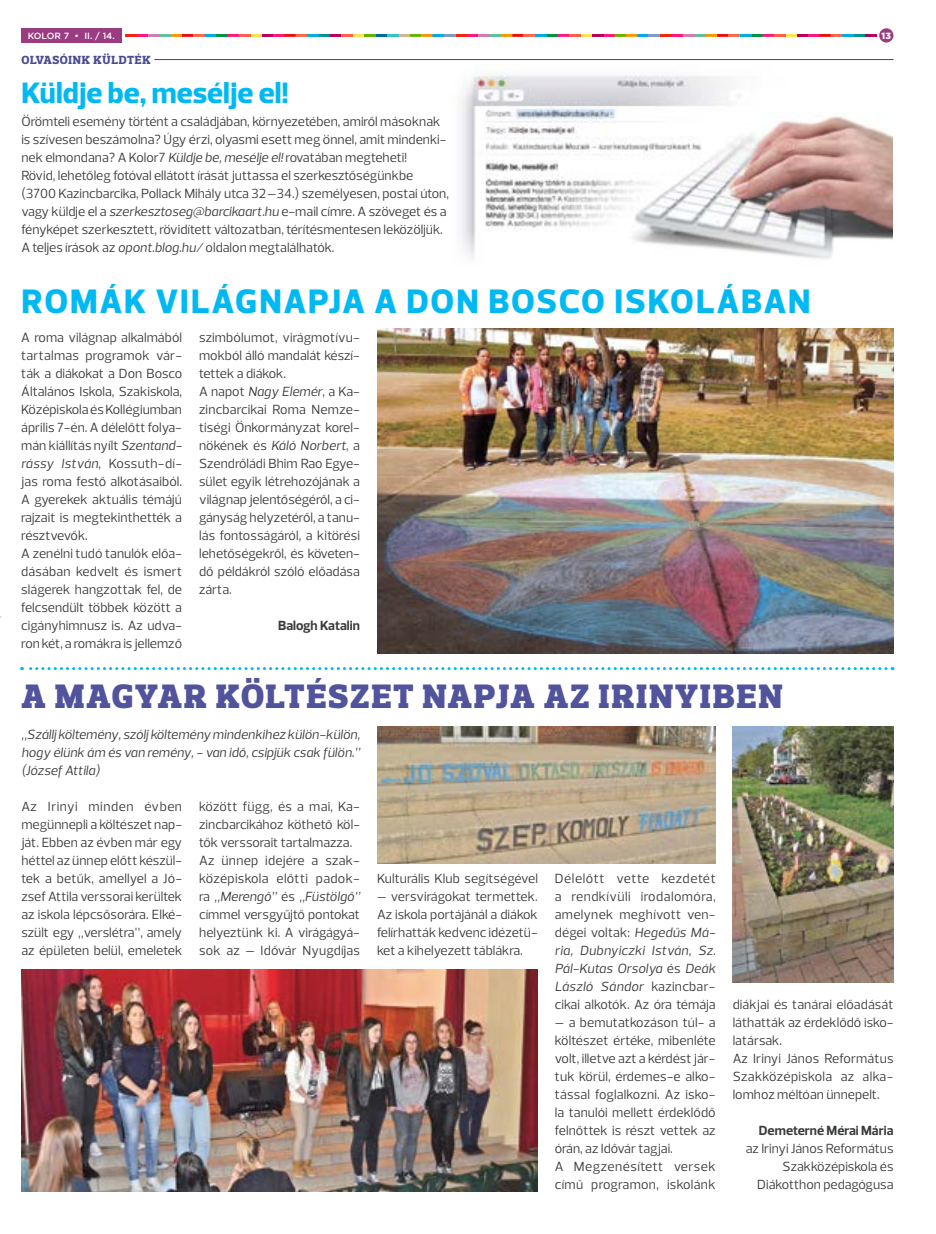
<style>
.page{position:relative;width:936px;height:1234px;background:#fff}
.page>*{position:absolute;margin:0;border:0;box-sizing:border-box;transform-origin:0 0}
.t1{font:800 34.5px "Prelo";letter-spacing:.055em;color:#00b9f3}
.t2{font:900 34.5px "Prelo Slab";letter-spacing:.06em;color:#51539c}
.t3{font:800 30px "Prelo";color:#00b9f3}
.t4{font:13.5px/18px "Prelo";color:#383a3b}
.t5{font:italic 13.5px/18px "Prelo";color:#383a3b;text-align:justify}
.t6{font:700 13.5px "Prelo";color:#383a3b}
.t7{font:800 12px "Prelo Slab";letter-spacing:.06em;color:#4b4b90}
.t8{font:500 9px "Gotham";color:#fff}
.t9{font:900 9px "Gotham";color:#fff}
.s1{font-style:italic}
</style>
<div class="page">
<svg style="left:125px;top:34px;width:751px;height:3px"></svg>
<div style="left:879px;top:28px;width:14px;height:15px;background:#9b3c81;border-radius:50%"></div>
<div style="left:21px;top:28px;width:100px;height:15px;background:#9b3c81"></div>
<img style="left:461px;top:64px;width:431px;height:195px">
<hr style="left:21px;top:59px;width:872px;height:1px;background:#4b4b90">
<div style="left:21px;top:56px;width:133px;height:6px;background:#fff"></div>
<img style="left:377px;top:329px;width:516px;height:324px">
<svg style="left:22px;top:667px;width:864px;height:3px"></svg>
<img style="left:21px;top:969px;width:517px;height:222px">
<img style="left:732px;top:726px;width:161px;height:256px">
<img style="left:377px;top:726px;width:338px;height:137px">
<p class="t8" style="left:28px;top:29px;width:88px">KOLOR 7 • II. / 14.</p>
<p class="t9" style="left:881px;top:29px;width:11px">13</p>
<p class="t7" style="left:21px;top:53px;width:131px">OLVASÓINK KÜLDTÉK</p>
<h2 class="t3" style="left:21px;top:74px;width:269px">Küldje be, mesélje el!</h2>
<p class="t4" style="left:21px;top:113px;width:429px">Örömteli esemény történt a családjában, környezetében, amiről másoknak is szívesen beszámolna? Úgy érzi, olyasmi esett meg önnel, amit mindenki&shy;nek elmondana? A Kolor7 <span class="s1">Küldje be, mesélje el!</span> rovatában megteheti!<br>Rövid, lehetőleg fotóval ellátott írását juttassa el szerkesztőségünkbe (3700 Kazincbarcika, Pollack Mihály utca 32–34.) személyesen, postai úton, vagy küldje el a <span class="s1">szerkesztoseg@barcikaart.hu</span> e-mail címre. A szöveget és a fényképet szerkesztett, rövidített változatban, térítésmentesen leközöljük.<br>A teljes írások az <span class="s1">opont.blog.hu/</span> oldalon megtalálhatók.</p>
<h1 class="t1" style="left:22px;top:280px;width:790px">ROMÁK VILÁGNAPJA A DON BOSCO ISKOLÁBAN</h1>
<p class="t4" style="left:21px;top:329px;width:162px">A roma világnap alkalmából tartalmas programok vár&shy;ták a diákokat a Don Bosco<br>Általános Iskola, Szakiskola,<br>Középiskola és Kollégiumban április 7-én. A délelőtt folya&shy;mán kiállítás nyílt <span class="s1">Szentand&shy;rássy István</span>, Kossuth-dí&shy;jas roma festő alkotásaiból.<br>A gyerekek aktuális témájú rajzait is megtekinthették a résztvevők.<br>A zenélni tudó tanulók előa&shy;dásában kedvelt és ismert slágerek hangzottak fel, de felcsendült többek között a cigányhimnusz is. Az udva&shy;ron két, a romákra is jellemző</p>
<p class="t4" style="left:199px;top:328px;width:162px">szimbólumot, virágmotívu&shy;mokból álló mandalát készí&shy;tettek a diákok.<br>A napot <span class="s1">Nagy Elemér</span>, a Ka&shy;zincbarcikai Roma Nemze&shy;tiségi Önkormányzat korel&shy;nökének és <span class="s1">Káló Norbert</span>, a<br>Szendrőládi Bhim Rao Egye&shy;sület egyik létrehozójának a világnap jelentőségéről, a ci&shy;gányság helyzetéről, a tanu&shy;lás fontosságáról, a kitörési lehetőségekről, és követen&shy;dő példákról szóló előadása zárta.</p>
<p class="t6" style="left:278px;top:617px;width:83px">Balogh Katalin</p>
<h1 class="t2" style="left:22px;top:675px;width:762px">A MAGYAR KÖLTÉSZET NAPJA AZ IRINYIBEN</h1>
<p class="t5" style="left:21px;top:725px;width:340px">„Szállj költemény, szólj költemény mindenkihez külön-külön, hogy élünk ám és van remény, - van idő, csipjük csak fülön.” (József Attila)</p>
<p class="t4" style="left:21px;top:797px;width:162px;text-align:justify">Az Irinyi minden évben megünnepli a költészet nap&shy;ját. Ebben az évben már egy héttel az ünnep előtt készül&shy;tek a betűk, amellyel a Jó&shy;zsef Attila verssorai kerültek az iskola lépcsősorára. Elké&shy;szült egy „verslétra”, amely az épületen belül, emeletek</p>
<p class="t4" style="left:199px;top:796px;width:162px">között függ, és a mai, Ka&shy;zincbarcikához köthető köl&shy;tők verssorait tartalmazza.<br>Az ünnep idejére a szak&shy;középiskola előtti padok&shy;ra <span class="s1">„Merengő”</span> és <span class="s1">„Füstölgő” </span>címmel versgyűjtő pontokat helyeztünk ki. A virágágyá&shy;sok az – Idővár Nyugdíjas</p>
<p class="t4" style="left:555px;top:868px;width:162px;text-align:justify">Délelőtt vette kezdetét a rendkívüli irodalomóra, amelynek meghívott ven&shy;dégei voltak: <span class="s1">Hegedűs Má&shy;ria, Dubnyiczki István, Sz.<br>Pál-Kutas Orsolya</span> és <span class="s1">Deák László Sándor</span> kazincbar&shy;cikai alkotók. Az óra témája</p>
<p class="t4" style="left:555px;top:1012px;width:162px">– a bemutatkozáson túl- a költészet értéke, mibenléte volt, illetve azt a kérdést jár&shy;tuk körül, érdemes-e alko&shy;tással foglalkozni. Az isko&shy;la tanulói mellett érdeklődő felnőttek is részt vettek az órán, az Idővár tagjai.<br>A Megzenésített versek című programon, iskolánk</p>
<p class="t4" style="left:377px;top:868px;width:162px">Kulturális Klub segítségével</p>
<p class="t4" style="left:377px;top:886px;width:162px;text-align:justify">– versvirágokat termettek.<br>Az iskola portájánál a diákok felírhatták kedvenc idézetü&shy;ket a kihelyezett táblákra.</p>
<p class="t4" style="left:732px;top:994px;width:162px">diákjai és tanárai előadását láthatták az érdeklődő isko&shy;latársak.<br>Az Irinyi János Református<br>Szakközépiskola az alka&shy;lomhoz méltóan ünnepelt.</p>
<p class="t6" style="left:758px;top:1121px;width:136px">Demeterné Mérai Mária</p>
<p class="t4" style="left:745px;top:1138px;width:149px;text-align:right">az Irinyi János Református<br>Szakközépiskola és<br>Diákotthon pedagógusa</p>
</div>
